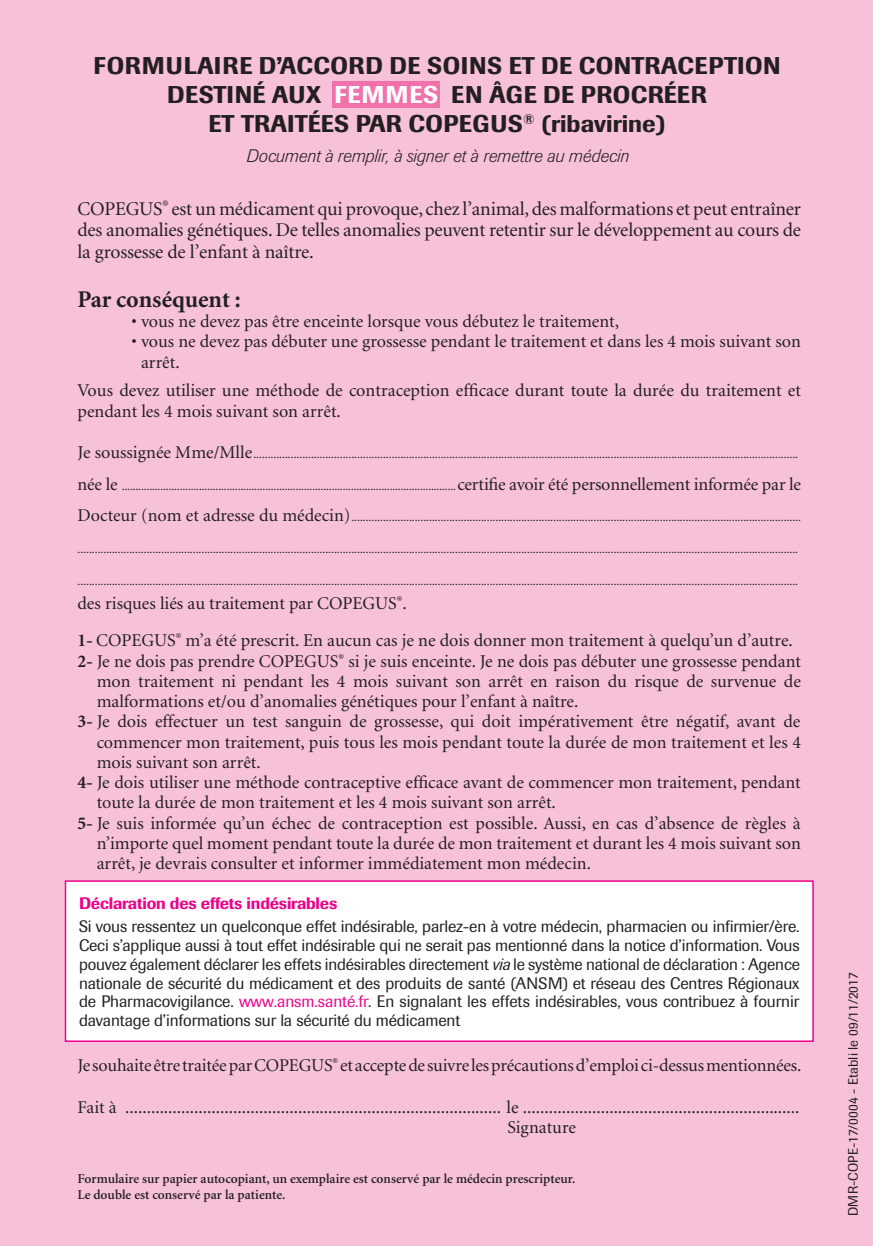
<style>
.page{position:relative;width:873px;height:1246px;background:#fff}
.page>*{position:absolute;margin:0;border:0;box-sizing:border-box;transform-origin:0 0}
.t1{font:500 24px/28.8px "Imago";letter-spacing:.02em;color:#231f20;text-align:center}
.t2{font:700 24px "Minion";color:#231f20}
.t3{font:19.5px/21.8px "Minion";letter-spacing:-.01em;color:#231f20;text-align:justify}
.t4{font:18px/20.2px "Minion";color:#231f20}
.t5{font:italic 300 18px "Imago";color:#231f20}
.t6{font:16.5px/18.8px "Imago";letter-spacing:-.01em;color:#231f20;text-align:justify}
.t7{font:500 16.5px "Imago";letter-spacing:-.01em;color:#ed028c}
.t8{font:600 13.5px/15.8px "Minion";color:#231f20}
.t9{font:13.5px "Imago";color:#231f20}
.t10{font:12px "Minion";color:#231f20}
.s1{color:#fff}
.s2{font-size:18px}
.s3{font-weight:700}
.s4{font-style:italic}
.s5{color:#ed028c}
</style>
<div class="page">
<div style="left:0;top:0;width:872px;height:1246px;background:#f7c1d9"></div>
<div style="left:332px;top:81px;width:107px;height:27px;background:#f171ab"></div>
<div style="left:65px;top:881px;width:747px;height:160px;background:#fff"></div>
<div style="left:65px;top:880px;width:748px;height:162px;border:2px solid #ed028c"></div>
<h1 class="t1" style="left:94px;top:51px;width:688px">FORMULAIRE D’ACCORD DE SOINS ET DE CONTRACEPTION<br>DESTINÉ AUX <span class="s1">FEMMES</span> EN ÂGE DE PROCRÉER<br>ET TRAITÉES PAR COPEGUS<sup>®</sup> (ribavirine)</h1>
<p class="t5" style="left:246px;top:145px;width:384px">Document à remplir, à signer et à remettre au médecin</p>
<p class="t3" style="left:77px;top:198px;width:724px">COPEGUS<sup>®</sup> est un médicament qui provoque, chez l’animal, des malformations et peut entraîner des anomalies génétiques. De telles anomalies peuvent retentir sur le développement au cours de la grossesse de l’enfant à naître.</p>
<h1 class="t2" style="left:77px;top:287px;width:165px">Par conséquent :</h1>
<p class="t4" style="left:131px;top:312px;width:489px">• vous ne devez pas être enceinte lorsque vous débutez le traitement,</p>
<p class="t4" style="left:141px;top:332px;width:661px;text-indent:-9px">• vous ne devez pas débuter une grossesse pendant le traitement et dans les 4 mois suivant son arrêt.</p>
<p class="t4" style="left:77px;top:381px;width:724px">Vous devez utiliser une méthode de contraception efficace durant toute la durée du traitement et pendant les 4 mois suivant son arrêt.</p>
<p class="t10" style="left:77px;top:449px;width:721px"><span class="s2">Je soussignée Mme/Mlle</span>.............................................................................................................................................................................................</p>
<p class="t10" style="left:77px;top:480px;width:724px"><span class="s2">née le</span> .........................................................................................................................<span class="s2">certifie avoir été personnellement informée par le</span></p>
<p class="t10" style="left:77px;top:512px;width:724px"><span class="s2">Docteur (nom et adresse du médecin)</span>............................................................................................................................................................</p>
<p class="t10" style="left:77px;top:543px;width:722px">..........................................................................................................................................................................................................................................................</p>
<p class="t10" style="left:77px;top:575px;width:722px">..........................................................................................................................................................................................................................................................</p>
<p class="t4" style="left:77px;top:585px;width:716px;line-height:37.2px">des risques liés au traitement par COPEGUS<sup>®</sup>.<br><span class="s3">1-</span> COPEGUS<sup>®</sup> m’a été prescrit. En aucun cas je ne dois donner mon traitement à quelqu’un d’autre.</p>
<p class="t4" style="left:77px;top:651px;width:724px"><span class="s3">2-</span> Je ne dois pas prendre COPEGUS<sup>®</sup> si je suis enceinte. Je ne dois pas débuter une grossesse pendant</p>
<p class="t4" style="left:97px;top:671px;width:705px">mon traitement ni pendant les 4 mois suivant son arrêt en raison du risque de survenue de</p>
<p class="t4" style="left:97px;top:692px;width:483px">malformations et/ou d’anomalies génétiques pour l’enfant à naître.</p>
<p class="t4" style="left:77px;top:712px;width:724px"><span class="s3">3-</span> Je dois effectuer un test sanguin de grossesse, qui doit impérativement être négatif, avant de</p>
<p class="t4" style="left:97px;top:732px;width:705px">commencer mon traitement, puis tous les mois pendant toute la durée de mon traitement et les 4</p>
<p class="t4" style="left:97px;top:752px;width:166px">mois suivant son arrêt.</p>
<p class="t4" style="left:77px;top:773px;width:724px"><span class="s3">4-</span> Je dois utiliser une méthode contraceptive efficace avant de commencer mon traitement, pendant</p>
<p class="t4" style="left:97px;top:793px;width:460px">toute la durée de mon traitement et les 4 mois suivant son arrêt.</p>
<p class="t4" style="left:77px;top:813px;width:724px"><span class="s3">5-</span> Je suis informée qu’un échec de contraception est possible. Aussi, en cas d’absence de règles à</p>
<p class="t4" style="left:97px;top:833px;width:705px">n’importe quel moment pendant toute la durée de mon traitement et durant les 4 mois suivant son</p>
<p class="t4" style="left:97px;top:854px;width:495px">arrêt, je devrais consulter et informer immédiatement mon médecin.</p>
<p class="t7" style="left:79px;top:893px;width:260px">Déclaration des effets indésirables</p>
<p class="t6" style="left:79px;top:917px;width:722px">Si vous ressentez un quelconque effet indésirable, parlez-en à votre médecin, pharmacien ou infirmier/ère.<br>Ceci s’applique aussi à tout effet indésirable qui ne serait pas mentionné dans la notice d’information. Vous pouvez également déclarer les effets indésirables directement <span class="s4">via</span> le système national de déclaration : Agence nationale de sécurité du médicament et des produits de santé (ANSM) et réseau des Centres Régionaux de Pharmacovigilance. <span class="s5">www.ansm.santé.fr</span>. En signalant les effets indésirables, vous contribuez à fournir davantage d’informations sur la sécurité du médicament</p>
<p class="t4" style="left:77px;top:1056px;width:725px">Je souhaite être traitée par COPEGUS<sup>®</sup> et accepte de suivre les précautions d’emploi ci-dessus mentionnées.</p>
<p class="t4" style="left:507px;top:1097px;width:293px;text-indent:-429px">Fait à ....................................................................................... le ................................................................<br>Signature</p>
<p class="t8" style="left:77px;top:1171px;width:499px">Formulaire sur papier autocopiant, un exemplaire est conservé par le médecin prescripteur.<br>Le double est conservé par la patiente.</p>
<p class="t9" style="left:845px;top:1216px;width:245px;rotate:-90deg">DMR-COPE-17/0004 - Etabli le 09/11/2017</p>
</div>
